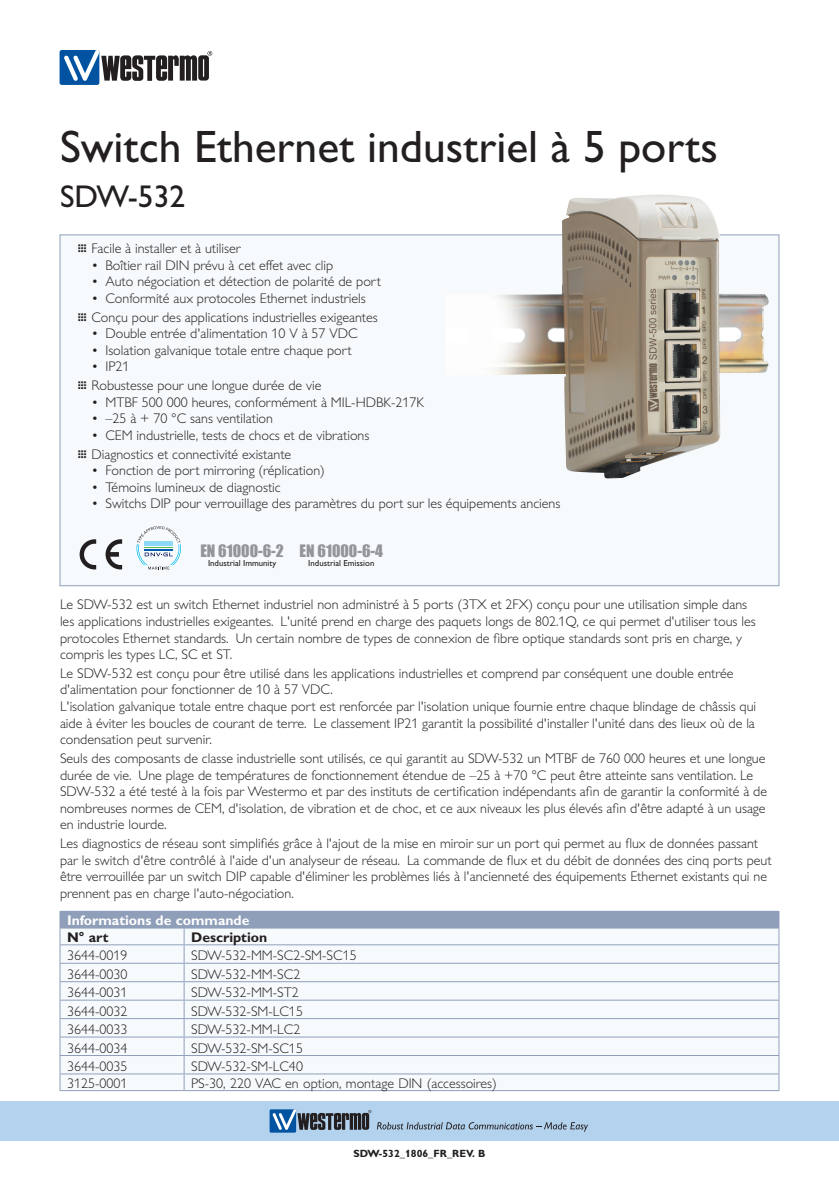
<style>
.page{position:relative;width:839px;height:1186px;background:#fff}
.page>*{position:absolute;margin:0;border:0;box-sizing:border-box;transform-origin:0 0}
.Hedline_page1{font:45.5px "Gill Alt One Mod";color:#231f20}
.Hedline2_page1{font:31.5px "Gill Alt One Mod";color:#231f20}
.t1{font:15.75px "Impact";color:#939598}
.Brödtext{font:300 14px/16.6px "Gill Alt One Mod";color:#231f20}
.Bildtext{font:300 14px "Gill Alt One Mod";color:#231f20}
.Tabellrubrik{font:700 14px "Gill Alt One Mod";color:#fff}
.Bildtext-2{font:700 14px "Gill Alt One Mod";color:#231f20}
.t2{font:700 10.5px "Gill Alt One Mod";color:#231f20}
.t3{font:8.75px "Gill Alt One Mod";color:#231f20}
.s1{font-weight:400}
</style>
<div class="page">
<div style="left:0;top:1101px;width:838px;height:40px;background:#b3d2ee"></div>
<div style="left:269px;top:1109px;width:27px;height:23px;background:#0153a1"></div>
<svg style="left:272px;top:1109px;width:99px;height:21px"></svg>
<svg style="left:377px;top:1122px;width:211px;height:9px"></svg>
<div style="left:60px;top:50px;width:39px;height:35px;background:#0153a1;border-radius:2px"></div>
<svg style="left:64px;top:50px;width:148px;height:31px"></svg>
<div style="left:60px;top:234px;width:719px;height:352px;background:#f6fafd;border:1px solid #8f9fba"></div>
<img style="left:445px;top:194px;width:323px;height:284px">
<div style="left:60px;top:911px;width:718px;height:17px;background:#8f9fba"></div>
<div style="left:61px;top:928px;width:717px;height:162px;background:#f6fafd"></div>
<hr style="left:60px;top:944px;width:124px;height:1px;background:#8f9fba">
<hr style="left:184px;top:944px;width:595px;height:1px;background:#8f9fba">
<hr style="left:60px;top:963px;width:124px;height:1px;background:#8f9fba">
<hr style="left:184px;top:963px;width:595px;height:1px;background:#8f9fba">
<hr style="left:60px;top:981px;width:124px;height:1px;background:#8f9fba">
<hr style="left:184px;top:981px;width:595px;height:1px;background:#8f9fba">
<hr style="left:60px;top:999px;width:124px;height:1px;background:#8f9fba">
<hr style="left:184px;top:999px;width:595px;height:1px;background:#8f9fba">
<hr style="left:60px;top:1018px;width:124px;height:1px;background:#8f9fba">
<hr style="left:184px;top:1018px;width:595px;height:1px;background:#8f9fba">
<hr style="left:60px;top:1036px;width:124px;height:1px;background:#8f9fba">
<hr style="left:184px;top:1036px;width:595px;height:1px;background:#8f9fba">
<hr style="left:60px;top:1055px;width:124px;height:1px;background:#8f9fba">
<hr style="left:184px;top:1055px;width:595px;height:1px;background:#8f9fba">
<hr style="left:60px;top:1073px;width:124px;height:1px;background:#8f9fba">
<svg style="left:60px;top:928px;width:1px;height:162px"></svg>
<hr style="left:184px;top:1073px;width:595px;height:1px;background:#8f9fba">
<svg style="left:184px;top:928px;width:1px;height:162px"></svg>
<svg style="left:778px;top:911px;width:1px;height:179px"></svg>
<hr style="left:60px;top:1090px;width:124px;height:1px;background:#8f9fba">
<hr style="left:184px;top:1090px;width:595px;height:1px;background:#8f9fba">
<svg style="left:80px;top:539px;width:16px;height:30px"></svg>
<svg style="left:105px;top:539px;width:17px;height:30px"></svg>
<svg style="left:136px;top:526px;width:45px;height:43px"></svg>
<p class="Hedline_page1" style="left:60px;top:121px;width:659px">Switch Ethernet industriel à 5 ports</p>
<p class="Hedline2_page1" style="left:60px;top:179px;width:127px">SDW-532</p>
<p class="Brödtext" style="left:77px;top:240px;width:164px"><span class="s1">…</span> Facile à installer et à utiliser</p>
<p class="Brödtext" style="left:91px;top:257px;width:243px">• Boîtier rail DIN prévu à cet effet avec clip</p>
<p class="Brödtext" style="left:91px;top:273px;width:291px">• Auto négociation et détection de polarité de port</p>
<p class="Brödtext" style="left:91px;top:290px;width:276px">• Conformité aux protocoles Ethernet industriels</p>
<p class="Brödtext" style="left:77px;top:308px;width:302px"><span class="s1">…</span> Conçu pour des applications industrielles exigeantes</p>
<p class="Brödtext" style="left:91px;top:325px;width:267px">• Double entrée d'alimentation 10 V à 57 VDC</p>
<p class="Brödtext" style="left:91px;top:342px;width:262px">• Isolation galvanique totale entre chaque port</p>
<p class="Brödtext" style="left:91px;top:358px;width:40px">• IP21</p>
<p class="Brödtext" style="left:77px;top:377px;width:245px"><span class="s1">…</span> Robustesse pour une longue durée de vie</p>
<p class="Brödtext" style="left:91px;top:394px;width:334px">• MTBF 500 000 heures, conformément à MIL-HDBK-217K</p>
<p class="Brödtext" style="left:91px;top:410px;width:183px">• –25 à + 70 °C sans ventilation</p>
<p class="Brödtext" style="left:91px;top:427px;width:279px">• CEM industrielle, tests de chocs et de vibrations</p>
<p class="Brödtext" style="left:77px;top:445px;width:215px"><span class="s1">…</span> Diagnostics et connectivité existante</p>
<p class="Brödtext" style="left:91px;top:462px;width:235px">• Fonction de port mirroring (réplication)</p>
<p class="Brödtext" style="left:91px;top:479px;width:191px">• Témoins lumineux de diagnostic</p>
<p class="Brödtext" style="left:91px;top:495px;width:470px">• Switchs DIP pour verrouillage des paramètres du port sur les équipements anciens</p>
<p class="t1" style="left:200px;top:539px;width:85px">EN 61000-6-2</p>
<p class="t3" style="left:208px;top:558px;width:70px">Industrial Immunity</p>
<p class="t1" style="left:299px;top:539px;width:85px">EN 61000-6-4</p>
<p class="t3" style="left:308px;top:558px;width:68px">Industrial Emission</p>
<p class="Brödtext" style="left:60px;top:596px;width:697px">Le SDW-532 est un switch Ethernet industriel non administré à 5 ports (3TX et 2FX) conçu pour une utilisation simple dans les applications industrielles exigeantes. L'unité prend en charge des paquets longs de 802.1Q, ce qui permet d'utiliser tous les protocoles Ethernet standards. Un certain nombre de types de connexion de fibre optique standards sont pris en charge, y compris les types LC, SC et ST.</p>
<p class="Brödtext" style="left:60px;top:665px;width:697px">Le SDW-532 est conçu pour être utilisé dans les applications industrielles et comprend par conséquent une double entrée d'alimentation pour fonctionner de 10 à 57 VDC.<br>L'isolation galvanique totale entre chaque port est renforcée par l'isolation unique fournie entre chaque blindage de châssis qui aide à éviter les boucles de courant de terre. Le classement IP21 garantit la possibilité d'installer l'unité dans des lieux où de la condensation peut survenir.</p>
<p class="Brödtext" style="left:60px;top:750px;width:708px">Seuls des composants de classe industrielle sont utilisés, ce qui garantit au SDW-532 un MTBF de 760 000 heures et une longue durée de vie. Une plage de températures de fonctionnement étendue de –25 à +70 °C peut être atteinte sans ventilation. Le SDW-532 a été testé à la fois par Westermo et par des instituts de certification indépendants afin de garantir la conformité à de nombreuses normes de CEM, d'isolation, de vibration et de choc, et ce aux niveaux les plus élevés afin d'être adapté à un usage en industrie lourde.</p>
<p class="Brödtext" style="left:60px;top:835px;width:713px">Les diagnostics de réseau sont simplifiés grâce à l'ajout de la mise en miroir sur un port qui permet au flux de données passant par le switch d'être contrôlé à l'aide d'un analyseur de réseau. La commande de flux et du débit de données des cinq ports peut être verrouillée par un switch DIP capable d'éliminer les problèmes liés à l'ancienneté des équipements Ethernet existants qui ne prennent pas en charge l'auto-négociation.</p>
<p class="Tabellrubrik" style="left:67px;top:912px;width:184px">Informations de commande</p>
<p class="Bildtext-2" style="left:67px;top:929px;width:43px">N° art</p>
<p class="Bildtext-2" style="left:191px;top:929px;width:78px">Description</p>
<p class="Bildtext" style="left:67px;top:947px;width:62px">3644-0019</p>
<p class="Bildtext" style="left:191px;top:947px;width:167px">SDW-532-MM-SC2-SM-SC15</p>
<p class="Bildtext" style="left:67px;top:966px;width:62px">3644-0030</p>
<p class="Bildtext" style="left:191px;top:966px;width:111px">SDW-532-MM-SC2</p>
<p class="Bildtext" style="left:67px;top:984px;width:62px">3644-0031</p>
<p class="Bildtext" style="left:191px;top:984px;width:109px">SDW-532-MM-ST2</p>
<p class="Bildtext" style="left:67px;top:1003px;width:62px">3644-0032</p>
<p class="Bildtext" style="left:191px;top:1003px;width:113px">SDW-532-SM-LC15</p>
<p class="Bildtext" style="left:67px;top:1021px;width:62px">3644-0033</p>
<p class="Bildtext" style="left:191px;top:1021px;width:111px">SDW-532-MM-LC2</p>
<p class="Bildtext" style="left:67px;top:1040px;width:62px">3644-0034</p>
<p class="Bildtext" style="left:191px;top:1040px;width:113px">SDW-532-SM-SC15</p>
<p class="Bildtext" style="left:67px;top:1058px;width:62px">3644-0035</p>
<p class="Bildtext" style="left:191px;top:1058px;width:113px">SDW-532-SM-LC40</p>
<p class="Bildtext" style="left:67px;top:1075px;width:62px">3125-0001</p>
<p class="Bildtext" style="left:191px;top:1075px;width:307px">PS-30, 220 VAC en option, montage DIN (accessoires)</p>
<p class="t2" style="left:353px;top:1147px;width:133px">SDW-532_1806_FR_REV. B</p>
</div>
